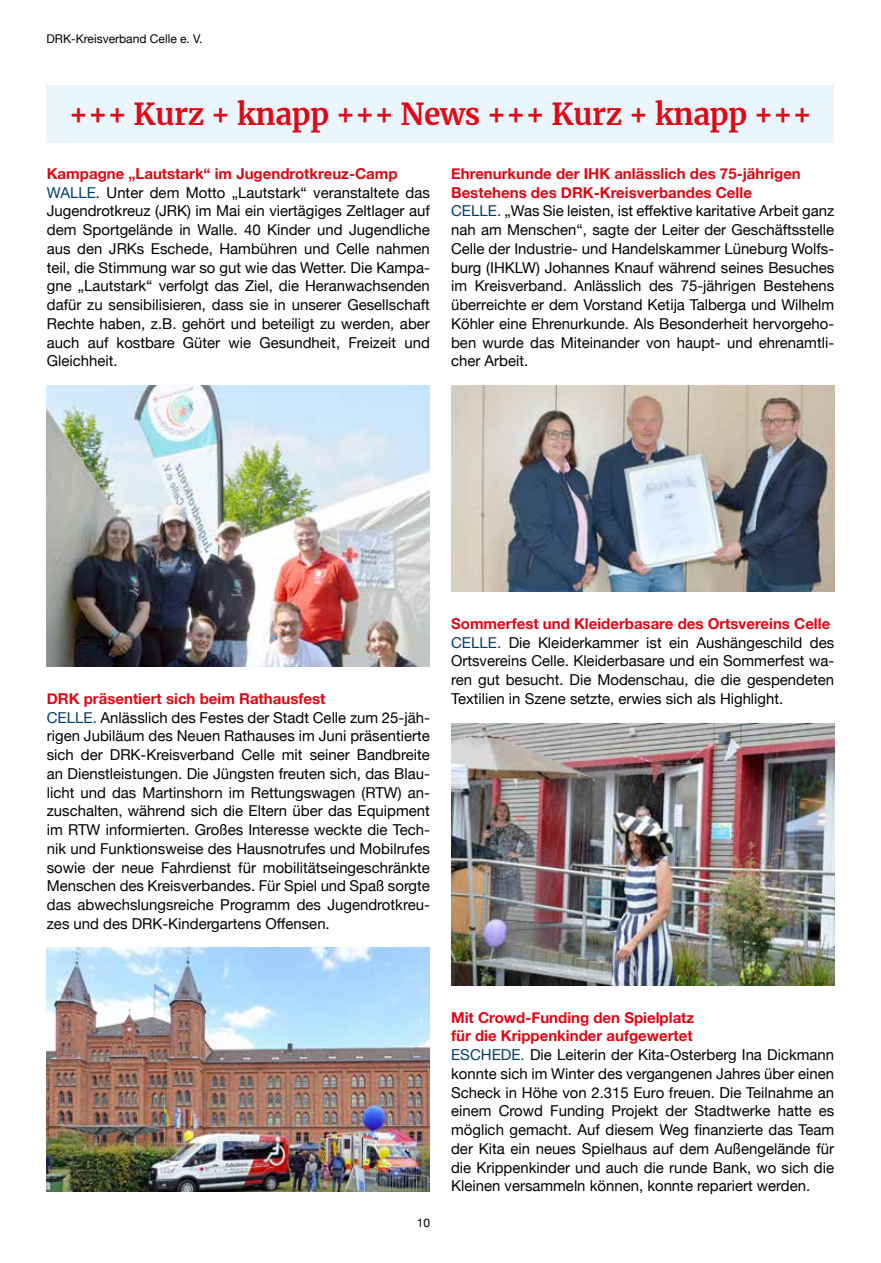
<style>
.page{position:relative;width:881px;height:1263px;background:#fff}
.page>*{position:absolute;margin:0;border:0;box-sizing:border-box;transform-origin:0 0}
.t1{font:700 30px "Merriweather";letter-spacing:-.01em;color:#e30613}
.t2{font:15px/18.8px "Helvetica Neue";color:#000}
.t3{font:12px "Helvetica Neue";color:#000}
.s1{font-weight:700;color:#e30613}
.s2{color:#003e66}
</style>
<div class="page">
<img style="left:47px;top:385px;width:382px;height:282px">
<img style="left:47px;top:948px;width:382px;height:244px">
<img style="left:451px;top:385px;width:382px;height:206px">
<img style="left:451px;top:723px;width:382px;height:262px">
<div style="left:47px;top:85px;width:786px;height:57px;background:#eaf6fe"></div>
<p class="t3" style="left:46px;top:30px;width:157px">DRK-Kreisverband Celle e. V.</p>
<h1 class="t1" style="left:69px;top:93px;width:744px">+++ Kurz + knapp +++ News +++ Kurz + knapp +++</h1>
<p class="t2" style="left:47px;top:165px;width:384px"><span class="s1">Kampagne „Lautstark“ im Jugendrotkreuz-Camp </span><span class="s2">WALLE</span>. Unter dem Motto „Lautstark“ veranstaltete das Jugendrotkreuz (JRK) im Mai ein viertägiges Zeltlager auf dem Sportgelände in Walle. 40 Kinder und Jugendliche aus den JRKs Eschede, Hambühren und Celle nahmen teil, die Stimmung war so gut wie das Wetter. Die Kampa&shy;gne „Lautstark“ verfolgt das Ziel, die Heranwachsenden dafür zu sensibilisieren, dass sie in unserer Gesellschaft Rechte haben, z.B. gehört und beteiligt zu werden, aber auch auf kostbare Güter wie Gesundheit, Freizeit und Gleichheit.</p>
<p class="t2" style="left:451px;top:165px;width:384px"><span class="s1">Ehrenurkunde der IHK anlässlich des 75-jährigen Bestehens des DRK-Kreisverbandes Celle<br></span><span class="s2">CELLE.</span> „Was Sie leisten, ist effektive karitative Arbeit ganz nah am Menschen“, sagte der Leiter der Geschäftsstelle Celle der Industrie- und Handelskammer Lüneburg Wolfs&shy;burg (IHKLW) Johannes Knauf während seines Besuches im Kreisverband. Anlässlich des 75-jährigen Bestehens überreichte er dem Vorstand Ketija Talberga und Wilhelm Köhler eine Ehrenurkunde. Als Besonderheit hervorgeho&shy;ben wurde das Miteinander von haupt- und ehrenamtli&shy;cher Arbeit.</p>
<p class="t2" style="left:47px;top:690px;width:384px"><span class="s1">DRK präsentiert sich beim Rathausfest<br></span><span class="s2">CELLE.</span> Anlässlich des Festes der Stadt Celle zum 25-jäh&shy;rigen Jubiläum des Neuen Rathauses im Juni präsentierte sich der DRK-Kreisverband Celle mit seiner Bandbreite an Dienstleistungen. Die Jüngsten freuten sich, das Blau&shy;licht und das Martinshorn im Rettungswagen (RTW) an&shy;zuschalten, während sich die Eltern über das Equipment im RTW informierten. Großes Interesse weckte die Tech&shy;nik und Funktionsweise des Hausnotrufes und Mobilrufes sowie der neue Fahrdienst für mobilitätseingeschränkte Menschen des Kreisverbandes. Für Spiel und Spaß sorgte das abwechslungsreiche Programm des Jugendrotkreu&shy;zes und des DRK-Kindergartens Offensen.</p>
<p class="t2" style="left:451px;top:615px;width:384px"><span class="s1">Sommerfest und Kleiderbasare des Ortsvereins Celle </span><span class="s2">CELLE.</span> Die Kleiderkammer ist ein Aushängeschild des Ortsvereins Celle. Kleiderbasare und ein Sommerfest wa&shy;ren gut besucht. Die Modenschau, die die gespendeten Textilien in Szene setzte, erwies sich als Highlight.</p>
<p class="t3" style="left:416px;top:1214px;width:15px">10</p>
<p class="t2" style="left:451px;top:1009px;width:384px"><span class="s1">Mit Crowd-Funding den Spielplatz<br>für die Krippenkinder aufgewertet<br></span><span class="s2">ESCHEDE.</span> Die Leiterin der Kita-Osterberg Ina Dickmann konnte sich im Winter des vergangenen Jahres über einen Scheck in Höhe von 2.315 Euro freuen. Die Teilnahme an einem Crowd Funding Projekt der Stadtwerke hatte es möglich gemacht. Auf diesem Weg finanzierte das Team der Kita ein neues Spielhaus auf dem Außengelände für die Krippenkinder und auch die runde Bank, wo sich die Kleinen versammeln können, konnte repariert werden.</p>
</div>
